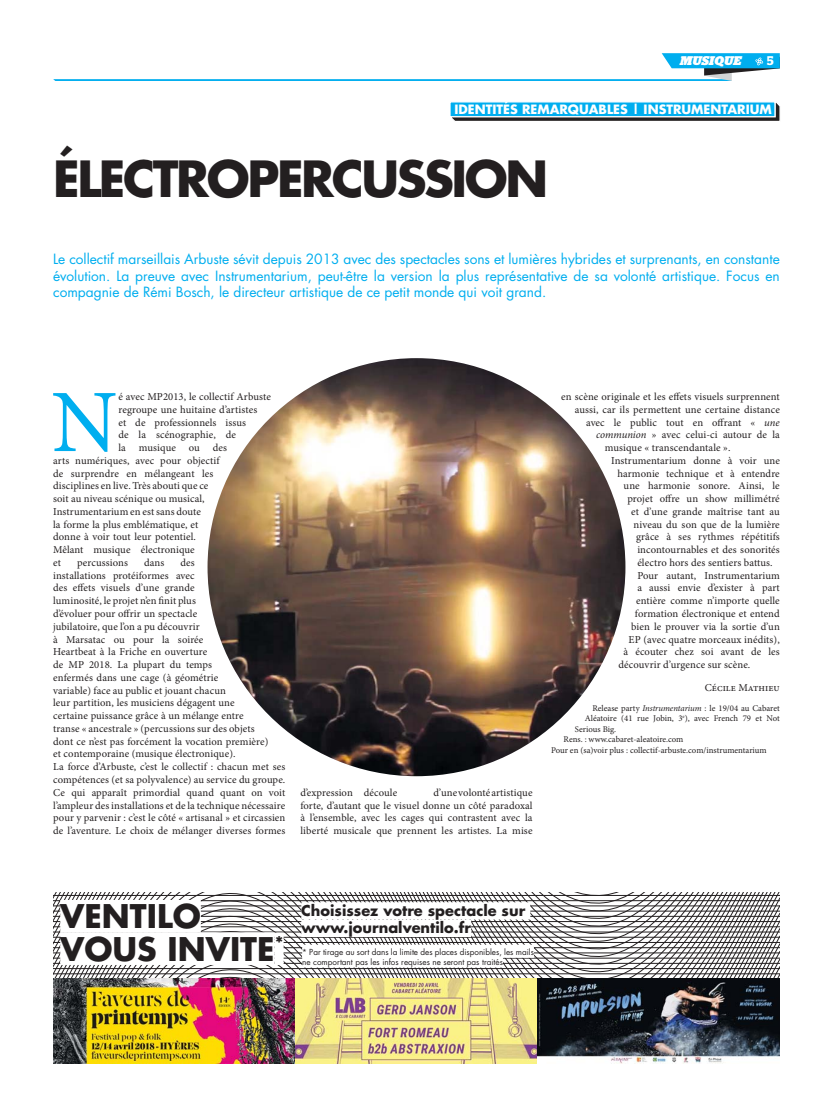
<style>
.page{position:relative;width:833px;height:1117px;background:#fff}
.page>*{position:absolute;margin:0;border:0;box-sizing:border-box;transform-origin:0 0}
.t1{font:89.12px "Minion Pro";color:#00aeef}
.t2{font:700 48.5px "Futura";letter-spacing:-.05em;color:#231f20}
.t3{font:700 31.75px "Futura";color:#231f20}
.t4{font:700 14.5px "Futura";color:#231f20}
.t5{font:13.75px/16.2px "Futura";color:#00aeef;text-align:justify}
.t6{font:italic 900 12.62px "Stag";letter-spacing:.02em;color:#fff}
.t7{font:600 12.62px "Stag";color:#fff}
.t8{font:700 12.5px "Futura";color:#fff}
.t9{font:10.62px/12.8px "Minion Pro";letter-spacing:.01em;color:#231f20}
.t10{font:8.75px "Minion Pro";letter-spacing:-.005em;color:#231f20}
.t11{font:8.12px/9.8px "Futura";color:#231f20}
.s1{font-style:italic}
</style>
<div class="page">
<svg style="left:450px;top:102px;width:330px;height:19px;background:#239cca"></svg>
<svg style="left:53px;top:53px;width:727px;height:28px"></svg>
<svg style="left:53px;top:892px;width:727px;height:6px"></svg>
<svg style="left:53px;top:898px;width:727px;height:7px"></svg>
<svg style="left:53px;top:906px;width:727px;height:8px"></svg>
<svg style="left:53px;top:914px;width:727px;height:7px"></svg>
<svg style="left:53px;top:922px;width:727px;height:7px"></svg>
<svg style="left:53px;top:929px;width:727px;height:7px"></svg>
<svg style="left:53px;top:937px;width:727px;height:7px"></svg>
<svg style="left:53px;top:944px;width:727px;height:8px"></svg>
<svg style="left:53px;top:959px;width:727px;height:8px"></svg>
<svg style="left:53px;top:967px;width:727px;height:8px"></svg>
<svg style="left:54px;top:975px;width:726px;height:3px"></svg>
<hr style="left:53px;top:895px;width:727px;height:1px;background:#231f20">
<hr style="left:53px;top:900px;width:727px;height:1px;background:#231f20">
<hr style="left:53px;top:905px;width:727px;height:1px;background:#231f20">
<hr style="left:53px;top:910px;width:727px;height:1px;background:#231f20">
<hr style="left:53px;top:915px;width:727px;height:1px;background:#231f20">
<hr style="left:53px;top:921px;width:727px;height:1px;background:#231f20">
<hr style="left:53px;top:926px;width:727px;height:1px;background:#231f20">
<hr style="left:53px;top:931px;width:727px;height:1px;background:#231f20">
<hr style="left:53px;top:936px;width:727px;height:1px;background:#231f20">
<hr style="left:53px;top:942px;width:727px;height:1px;background:#231f20">
<hr style="left:53px;top:947px;width:727px;height:1px;background:#231f20">
<hr style="left:53px;top:952px;width:727px;height:1px;background:#231f20">
<hr style="left:53px;top:957px;width:727px;height:1px;background:#231f20">
<hr style="left:53px;top:962px;width:727px;height:1px;background:#231f20">
<hr style="left:53px;top:968px;width:727px;height:1px;background:#231f20">
<hr style="left:53px;top:973px;width:727px;height:1px;background:#231f20">
<div style="left:301px;top:902px;width:229px;height:17px;background:#fff"></div>
<div style="left:301px;top:919px;width:170px;height:17px;background:#fff"></div>
<div style="left:60px;top:899px;width:141px;height:33px;background:#fff"></div>
<div style="left:60px;top:932px;width:215px;height:32px;background:#fff"></div>
<div style="left:275px;top:932px;width:9px;height:32px;background:#fff"></div>
<div style="left:302px;top:944px;width:232px;height:13px;background:#fff"></div>
<div style="left:302px;top:954px;width:201px;height:13px;background:#fff"></div>
<img style="left:294px;top:978px;width:486px;height:85px">
<img style="left:53px;top:978px;width:241px;height:85px">
<svg style="left:295px;top:978px;width:241px;height:85px;background:#e2d188"></svg>
<img style="left:207px;top:358px;width:418px;height:418px;border-radius:50%">
<p class="t6" style="left:680px;top:57px;width:63px">MUSIQUE</p>
<p class="t7" style="left:767px;top:56px;width:8px">5</p>
<p class="t8" style="left:454px;top:104px;width:319px">IDENTITÉS REMARQUABLES | INSTRUMENTARIUM</p>
<h2 class="t2" style="left:53px;top:156px;width:496px">ÉLECTROPERCUSSION</h2>
<p class="t5" style="left:53px;top:252px;width:728px">Le collectif marseillais Arbuste sévit depuis 2013 avec des spectacles sons et lumières hybrides et surprenants, en constante évolution. La preuve avec Instrumentarium, peut-être la version la plus représentative de sa volonté artistique. Focus en compagnie de Rémi Bosch, le directeur artistique de ce petit monde qui voit grand.</p>
<h1 class="t1" style="left:51px;top:387px;width:68px">N</h1>
<p class="t9" style="left:118px;top:391px;width:154px">é avec MP2013, le collectif Arbuste</p>
<p class="t9" style="left:118px;top:404px;width:140px">regroupe une huitaine d’artistes</p>
<p class="t9" style="left:118px;top:416px;width:129px">et de professionnels issus</p>
<p class="t9" style="left:118px;top:429px;width:119px">de la scénographie, de</p>
<p class="t9" style="left:118px;top:442px;width:110px">la musique ou des</p>
<p class="t9" style="left:53px;top:455px;width:168px">arts numériques, avec pour objectif</p>
<p class="t9" style="left:53px;top:467px;width:162px">de surprendre en mélangeant les</p>
<p class="t9" style="left:53px;top:480px;width:157px">disciplines en live. Très abouti que ce</p>
<p class="t9" style="left:53px;top:493px;width:153px">soit au niveau scénique ou musical,</p>
<p class="t9" style="left:53px;top:506px;width:149px">Instrumentarium en est sans doute</p>
<p class="t9" style="left:53px;top:518px;width:147px">la forme la plus emblématique, et</p>
<p class="t9" style="left:53px;top:531px;width:144px">donne à voir tout leur potentiel.</p>
<p class="t9" style="left:53px;top:544px;width:143px">Mêlant musique électronique</p>
<p class="t9" style="left:53px;top:557px;width:9px">et</p>
<p class="t9" style="left:77px;top:557px;width:52px">percussions</p>
<p class="t9" style="left:144px;top:557px;width:22px">dans</p>
<p class="t9" style="left:53px;top:557px;width:234px;text-indent:127px">des<br>installations protéiformes avec<br>des effets visuels d’une grande<br>luminosité, le projet n’en finit plus<br>d’évoluer pour offrir un spectacle<br>jubilatoire, que l’on a pu découvrir<br>à Marsatac ou pour la soirée<br>Heartbeat à la Friche en ouverture<br>de MP 2018. La plupart du temps<br>enfermés dans une cage (à géométrie<br>variable) face au public et jouant chacun<br>leur partition, les musiciens dégagent une<br>certaine puissance grâce à un mélange entre<br>transe « ancestrale » (percussions sur des objets<br>dont ce n’est pas forcément la vocation première)<br>et contemporaine (musique électronique).<br>La force d’Arbuste, c’est le collectif : chacun met ses compétences (et sa polyvalence) au service du groupe.<br>Ce qui apparaît primordial quand quant on voit l’ampleur des installations et de la technique nécessaire pour y parvenir : c’est le côté « artisanal » et circassien de l’aventure. Le choix de mélanger diverses formes</p>
<p class="t9" style="left:300px;top:786px;width:234px;text-align:justify;text-indent:133px">d’une volonté artistique forte, d’autant que le visuel donne un côté paradoxal à l’ensemble, avec les cages qui contrastent avec la liberté musicale que prennent les artistes. La mise</p>
<p class="t9" style="left:300px;top:786px;width:98px">d’expression découle</p>
<p class="t9" style="left:561px;top:391px;width:220px">en scène originale et les effets visuels surprennent</p>
<p class="t9" style="left:575px;top:404px;width:206px">aussi, car ils permettent une certaine distance</p>
<p class="t9" style="left:586px;top:416px;width:195px">avec le public tout en offrant « <span class="s1">une</span></p>
<p class="t9" style="left:596px;top:429px;width:185px"><span class="s1">communion</span> » avec celui-ci autour de la</p>
<p class="t9" style="left:605px;top:442px;width:127px">musique « transcendantale ».</p>
<p class="t9" style="left:611px;top:455px;width:170px">Instrumentarium donne à voir une</p>
<p class="t9" style="left:617px;top:467px;width:164px">harmonie technique et à entendre</p>
<p class="t9" style="left:623px;top:480px;width:158px">une harmonie sonore. Ainsi, le</p>
<p class="t9" style="left:627px;top:493px;width:154px">projet offre un show millimétré</p>
<p class="t9" style="left:631px;top:506px;width:150px">et d’une grande maîtrise tant au</p>
<p class="t9" style="left:633px;top:518px;width:148px">niveau du son que de la lumière</p>
<p class="t9" style="left:636px;top:531px;width:145px">grâce à ses rythmes répétitifs</p>
<p class="t9" style="left:637px;top:544px;width:144px">incontournables et des sonorités</p>
<p class="t9" style="left:637px;top:557px;width:137px">électro hors des sentiers battus.</p>
<p class="t9" style="left:637px;top:569px;width:144px">Pour autant, Instrumentarium</p>
<p class="t9" style="left:637px;top:582px;width:144px">a aussi envie d’exister à part</p>
<p class="t9" style="left:636px;top:595px;width:145px">entière comme n’importe quelle</p>
<p class="t9" style="left:635px;top:608px;width:146px">formation électronique et entend</p>
<p class="t9" style="left:631px;top:620px;width:150px">bien le prouver via la sortie d’un</p>
<p class="t9" style="left:628px;top:633px;width:153px">EP (avec quatre morceaux inédits),</p>
<p class="t9" style="left:623px;top:646px;width:158px">à écouter chez soi avant de les</p>
<p class="t9" style="left:618px;top:659px;width:133px">découvrir d’urgence sur scène.</p>
<p class="t9" style="left:705px;top:681px;width:76px">Cécile Mathieu</p>
<p class="t10" style="left:592px;top:704px;width:189px">Release party <span class="s1">Instrumentarium</span> : le 19/04 au Cabaret</p>
<p class="t10" style="left:585px;top:715px;width:196px">Aléatoire (41 rue Jobin, 3<sup>e</sup>), avec French 79 et Not</p>
<p class="t10" style="left:575px;top:725px;width:43px">Serious Big.</p>
<p class="t10" style="left:563px;top:736px;width:121px">Rens. : www.cabaret-aleatoire.com</p>
<p class="t10" style="left:551px;top:746px;width:217px">Pour en (sa)voir plus : collectif-arbuste.com/instrumentarium</p>
<h3 class="t3" style="left:60px;top:901px;width:142px">VENTILO</h3>
<h3 class="t3" style="left:60px;top:934px;width:225px">VOUS INVITE<sup>*</sup></h3>
<h3 class="t4" style="left:301px;top:903px;width:225px">Choisissez votre spectacle sur</h3>
<h3 class="t4" style="left:301px;top:920px;width:171px">www.journalventilo.fr</h3>
<p class="t11" style="left:302px;top:947px;width:233px">* Par tirage au sort dans la limite des places disponibles, les mails ne comportant pas les infos requises ne seront pas traités</p>
</div>
